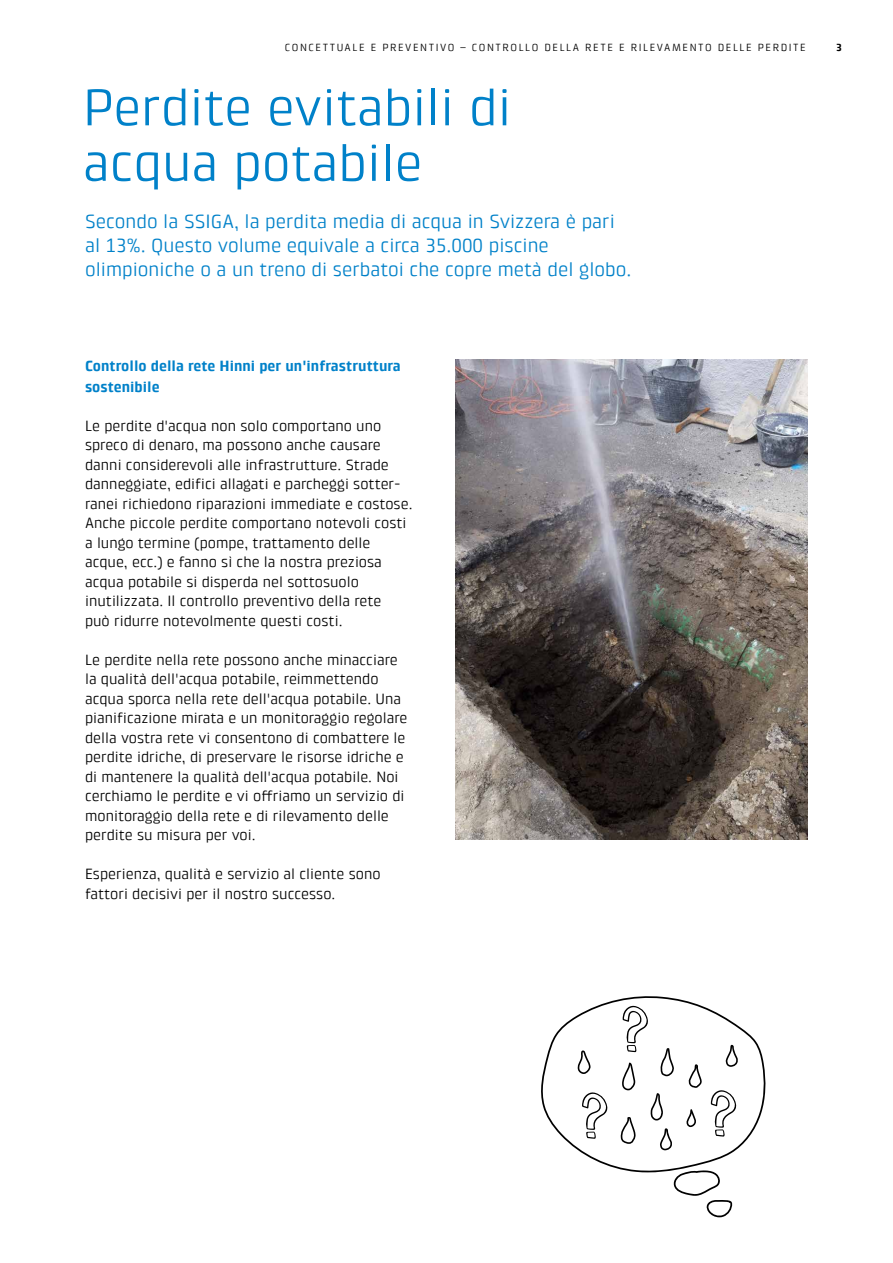
<style>
.page{position:relative;width:893px;height:1263px;background:#fff}
.page>*{position:absolute;margin:0;border:0;box-sizing:border-box;transform-origin:0 0}
.t1{font:52.5px/55.5px "Klintfor BKW";color:#0081c9}
.t2{font:19.5px/24px "Klintfor BKW";color:#0081c9}
.t3{font:15px/19.5px "Klintfor BKW";color:#000}
.t4{font:700 15px/21px "Klintfor BKW";color:#0081c9}
.t5{font:10.5px "Klintfor BKW";letter-spacing:.15em;color:#000}
.t6{font:700 10.5px "Klintfor BKW";color:#000}
</style>
<div class="page">
<img style="left:455px;top:359px;width:353px;height:480px">
<svg style="left:541px;top:996px;width:225px;height:221px"></svg>
<p class="t5" style="left:285px;top:41px;width:522px">CONCETTUALE E PREVENTIVO – CONTROLLO DELLA RETE E RILEVAMENTO DELLE PERDITE</p>
<p class="t6" style="left:836px;top:41px;width:7px">3</p>
<h1 class="t1" style="left:83px;top:79px;width:430px">Perdite evitabili di acqua potabile</h1>
<h2 class="t2" style="left:85px;top:209px;width:548px">Secondo la SSIGA, la perdita media di acqua in Svizzera è pari al 13%. Questo volume equivale a circa 35.000 piscine olimpioniche o a un treno di serbatoi che copre metà del globo.</h2>
<p class="t4" style="left:85px;top:355px;width:317px">Controllo della rete Hinni per un'infrastruttura sostenibile</p>
<p class="t3" style="left:85px;top:416px;width:329px">Le perdite d'acqua non solo comportano uno spreco di denaro, ma possono anche causare danni considerevoli alle infrastrutture. Strade danneggiate, edifici allagati e parcheggi sotter&shy;ranei richiedono riparazioni immediate e costose.<br>Anche piccole perdite comportano notevoli costi a lungo termine (pompe, trattamento delle acque, ecc.) e fanno sì che la nostra preziosa acqua potabile si disperda nel sottosuolo inutilizzata. Il controllo preventivo della rete<br>può ridurre notevolmente questi costi.</p>
<p class="t3" style="left:85px;top:650px;width:324px">Le perdite nella rete possono anche minacciare la qualità dell'acqua potabile, reimmettendo acqua sporca nella rete dell'acqua potabile. Una pianificazione mirata e un monitoraggio regolare della vostra rete vi consentono di combattere le perdite idriche, di preservare le risorse idriche e di mantenere la qualità dell'acqua potabile. Noi cerchiamo le perdite e vi offriamo un servizio di monitoraggio della rete e di rilevamento delle perdite su misura per voi.</p>
<p class="t3" style="left:85px;top:864px;width:297px">Esperienza, qualità e servizio al cliente sono fattori decisivi per il nostro successo.</p>
</div>
